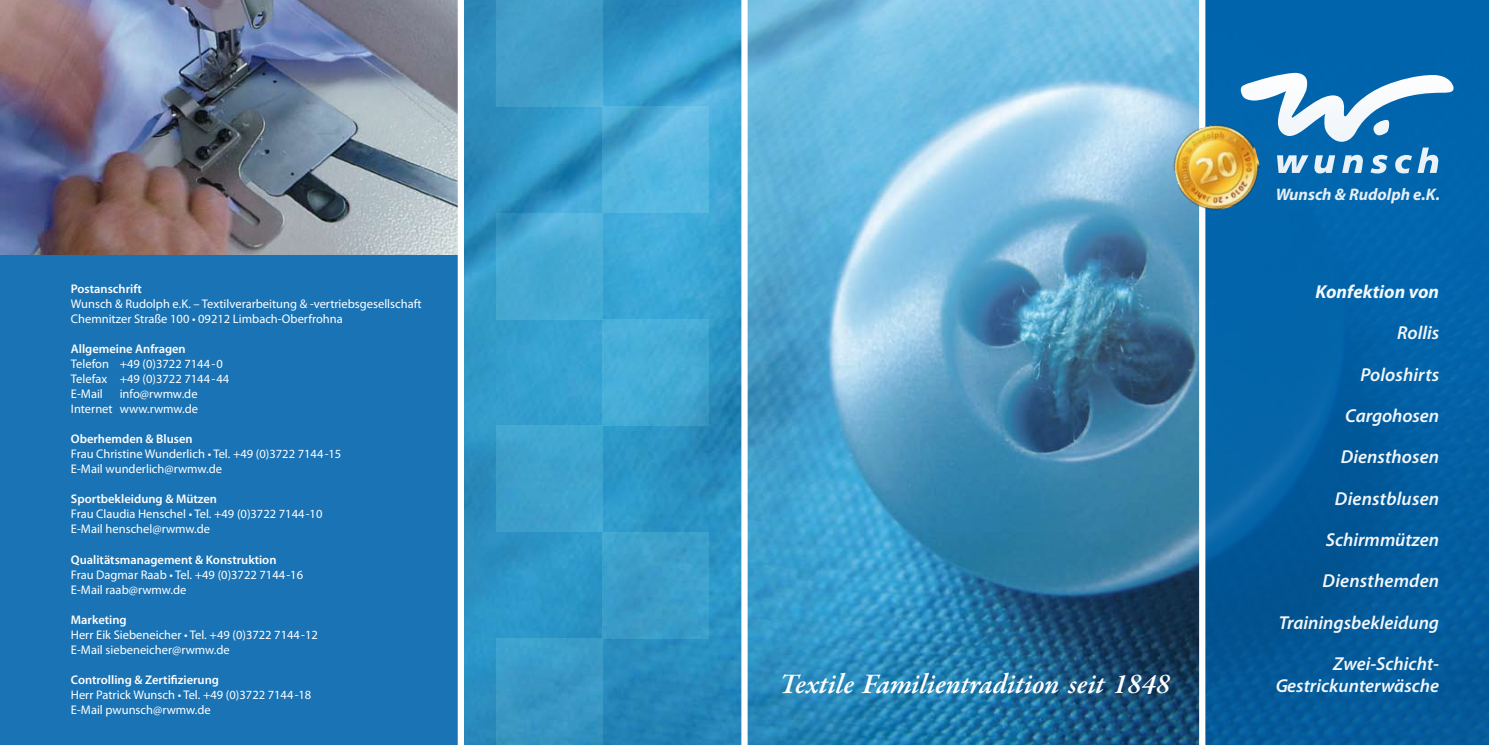
<style>
.page{position:relative;width:1489px;height:745px;background:#fff}
.page>*{position:absolute;margin:0;border:0;box-sizing:border-box;transform-origin:0 0}
.t1{font:italic 600 28.75px "Garamond Premr Pro";color:#fff}
.t2{font:italic 600 18.75px/22.5px "Myriad Pro";color:#fff;text-align:right}
.t3{font:italic 700 18.75px "Myriad Pro";color:#fff}
.t4{font:italic 700 16.75px "Myriad Pro";color:#fff}
.t5{font:12.5px/15px "Myriad Pro";color:#fff}
.t6{font:600 12.5px "Myriad Pro";color:#fff}
</style>
<div class="page">
<img style="left:464px;top:0;width:277px;height:744px">
<img style="left:747px;top:0;width:451px;height:744px">
<div style="left:1205px;top:0;width:283px;height:744px;background:linear-gradient(to bottom,#0168b2,#055997)"></div>
<svg style="left:1240px;top:73px;width:213px;height:100px"></svg>
<div style="left:0;top:0;width:461px;height:744px;background:#1a73b5"></div>
<svg style="left:1198px;top:0;width:2px;height:744px"></svg>
<img style="left:0;top:0;width:458px;height:254px">
<div style="left:496px;top:0;width:106px;height:106px;background:#419fc9"></div>
<svg style="left:602px;top:106px;width:107px;height:107px;fill:#56b8e1"></svg>
<svg style="left:496px;top:213px;width:106px;height:106px;fill:#46aad4"></svg>
<div style="left:602px;top:319px;width:107px;height:106px;background:#46add6"></div>
<div style="left:496px;top:425px;width:106px;height:106px;background:#3ea2cd"></div>
<div style="left:602px;top:531px;width:107px;height:107px;background:#3a9ec9"></div>
<div style="left:496px;top:638px;width:106px;height:106px;background:#3997c5"></div>
<img style="left:1165px;top:116px;width:102px;height:102px">
<div style="left:458px;top:0;width:6px;height:744px;background:#fff"></div>
<p class="t6" style="left:71px;top:281px;width:72px">Postanschrift</p>
<p class="t5" style="left:71px;top:296px;width:352px">Wunsch &amp; Rudolph e.K. – Textilverarbeitung &amp; -vertriebsgesellschaft<br>Chemnitzer Straße 100 • 09212 Limbach-Oberfrohna</p>
<p class="t6" style="left:71px;top:341px;width:116px">Allgemeine Anfragen</p>
<p class="t5" style="left:71px;top:356px;width:160px">Telefon +49 (0)3722 7144-0<br>Telefax +49 (0)3722 7144-44<br>E-Mail</p>
<p class="t5" style="left:71px;top:386px;width:129px;text-align:right">info@rwmw.de<br>Internet www.rwmw.de</p>
<p class="t6" style="left:71px;top:431px;width:123px">Oberhemden &amp; Blusen</p>
<p class="t5" style="left:71px;top:446px;width:272px">Frau Christine Wunderlich • Tel. +49 (0)3722 7144-15<br>E-Mail wunderlich@rwmw.de</p>
<p class="t6" style="left:71px;top:491px;width:148px">Sportbekleidung &amp; Mützen</p>
<p class="t5" style="left:71px;top:506px;width:253px">Frau Claudia Henschel • Tel. +49 (0)3722 7144-10<br>E-Mail henschel@rwmw.de</p>
<p class="t6" style="left:71px;top:551px;width:207px">Qualitätsmanagement &amp; Konstruktion</p>
<p class="t5" style="left:71px;top:566px;width:234px">Frau Dagmar Raab • Tel. +49 (0)3722 7144-16<br>E-Mail raab@rwmw.de</p>
<p class="t6" style="left:71px;top:611px;width:57px">Marketing</p>
<p class="t5" style="left:71px;top:626px;width:248px">Herr Eik Siebeneicher • Tel. +49 (0)3722 7144-12<br>E-Mail siebeneicher@rwmw.de</p>
<p class="t6" style="left:71px;top:671px;width:150px">Controlling &amp; Zertifizierung</p>
<p class="t5" style="left:71px;top:686px;width:242px">Herr Patrick Wunsch • Tel. +49 (0)3722 7144-18<br>E-Mail pwunsch@rwmw.de</p>
<h1 class="t1" style="left:780px;top:665px;width:391px">Textile Familientradition seit 1848</h1>
<h3 class="t4" style="left:1274px;top:184px;width:166px">Wunsch &amp; Rudolph e.K.</h3>
<h2 class="t3" style="left:1315px;top:279px;width:125px">Konfektion von</h2>
<h2 class="t2" style="left:1396px;top:321px;width:43px">Rollis</h2>
<h2 class="t2" style="left:1360px;top:362px;width:80px">Poloshirts</h2>
<h2 class="t2" style="left:1345px;top:403px;width:95px">Cargohosen</h2>
<h2 class="t2" style="left:1340px;top:445px;width:100px">Diensthosen</h2>
<h2 class="t2" style="left:1334px;top:486px;width:106px">Dienstblusen</h2>
<h2 class="t2" style="left:1325px;top:527px;width:115px">Schirmmützen</h2>
<h2 class="t2" style="left:1322px;top:569px;width:118px">Diensthemden</h2>
<h2 class="t2" style="left:1278px;top:610px;width:162px">Trainingsbekleidung</h2>
<h2 class="t2" style="left:1274px;top:651px;width:165px">Zwei-Schicht-<br>Gestrickunterwäsche</h2>
</div>
